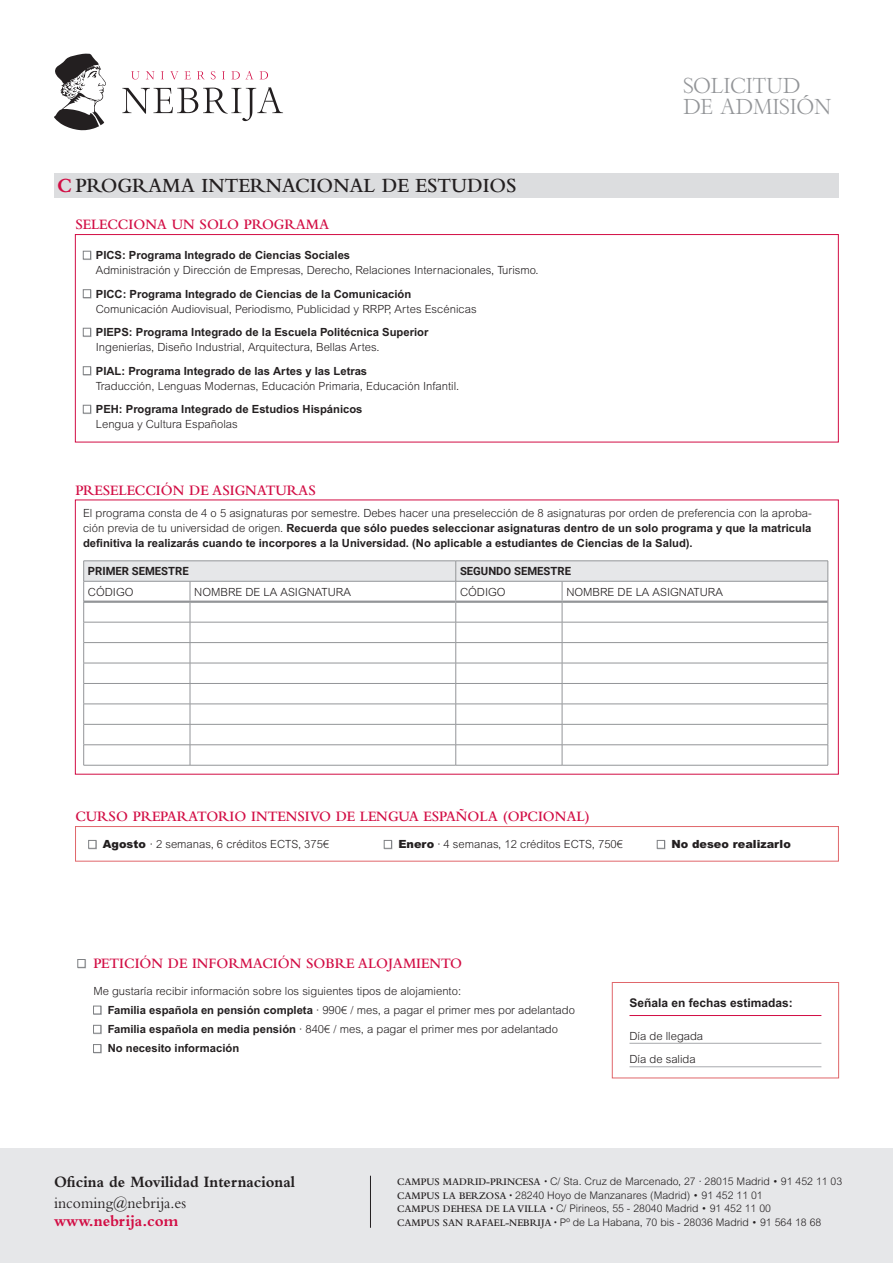
<style>
.page{position:relative;width:893px;height:1263px;background:#fff}
.page>*{position:absolute;margin:0;border:0;box-sizing:border-box;transform-origin:0 0}
.t1{font:600 21px "Bembo Std";color:#231f20;scale:.95 1}
.t2{font:20.85px/20.9px "Bembo Titling";color:#939598}
.t3{font:700 16.5px "Bembo Std";color:#231f20;scale:.93 1}
.t4{font:16.5px "Bembo Std";color:#231f20;scale:.95 1}
.t5{font:700 16.5px "Bembo Std";color:#d20d44;scale:.95 1}
.t6{font:600 15px "Bembo Std";color:#d20d44;scale:.95 1}
.t7{font:700 12px "Arial MT Pro";color:#231f20}
.t8{font:300 11.25px/19.2px "Arial MT Pro";color:#231f20}
.t9{font:700 11.25px/15px "Arial MT Pro";color:#231f20;text-align:justify}
.t10{font:700 11.25px "Roboto";color:#231f20}
.t11{font:900 11.25px "Arial MT Pro";color:#231f20}
.t12{font:300 10.5px/13.5px "Arial MT Pro";color:#231f20}
.s1{font-weight:700;color:#d20d44}
.s2{font-weight:300}
.s3{font-weight:900}
.s4{font-weight:700}
.s5{font-family:"Bembo Std";font-weight:600}
.s6{font-family:"Roboto"}
</style>
<div class="page">
<div style="left:0;top:1148px;width:893px;height:115px;background:#e6e7e9"></div>
<div style="left:54px;top:173px;width:785px;height:24px;background:#dcdddf"></div>
<div style="left:75px;top:234px;width:763px;height:208px;border:1px solid #d20d44"></div>
<div style="left:84px;top:251px;width:7px;height:9px;background:#9b9d9f"></div>
<div style="left:83px;top:251px;width:8px;height:8px;background:#fff;border:1px solid #808285"></div>
<div style="left:83px;top:289px;width:8px;height:9px;background:#fff;border:1px solid #808285"></div>
<div style="left:84px;top:328px;width:7px;height:9px;background:#9b9c9f"></div>
<div style="left:83px;top:328px;width:8px;height:8px;background:#fff;border:1px solid #808285"></div>
<div style="left:83px;top:366px;width:8px;height:9px;background:#fff;border:1px solid #808285"></div>
<div style="left:84px;top:405px;width:7px;height:9px;background:#9a9c9e"></div>
<div style="left:83px;top:405px;width:8px;height:8px;background:#fff;border:1px solid #808285"></div>
<hr style="left:84px;top:765px;width:106px;height:1px;background:#939598">
<hr style="left:190px;top:765px;width:266px;height:1px;background:#939598">
<hr style="left:456px;top:765px;width:106px;height:1px;background:#939598">
<hr style="left:562px;top:765px;width:266px;height:1px;background:#939598">
<svg style="left:83px;top:561px;width:746px;height:204px"></svg>
<hr style="left:84px;top:601px;width:106px;height:2px;background:#939598">
<hr style="left:190px;top:601px;width:266px;height:2px;background:#939598">
<hr style="left:456px;top:601px;width:106px;height:2px;background:#939598">
<hr style="left:562px;top:601px;width:266px;height:2px;background:#939598">
<svg style="left:89px;top:841px;width:8px;height:8px"></svg>
<div style="left:88px;top:840px;width:8px;height:8px;background:#fff;border:1px solid #808285"></div>
<div style="left:384px;top:841px;width:8px;height:8px;background:#8f9194"></div>
<div style="left:384px;top:840px;width:8px;height:8px;background:#fff;border:1px solid #808285"></div>
<div style="left:657px;top:841px;width:8px;height:8px;background:#8f9194"></div>
<div style="left:657px;top:840px;width:8px;height:8px;background:#fff;border:1px solid #808285"></div>
<div style="left:75px;top:826px;width:764px;height:35px;border:1px solid #e0676b"></div>
<hr style="left:629px;top:1015px;width:192px;height:1px;background:#d20d44">
<hr style="left:629px;top:1043px;width:192px;height:1px;background:#a8a9ad">
<hr style="left:629px;top:1066px;width:192px;height:1px;background:#a8a9ad">
<div style="left:612px;top:982px;width:227px;height:96px;border:1px solid #e0676b"></div>
<div style="left:93px;top:1006px;width:8px;height:8px;background:#fff;border:1px solid #808285"></div>
<div style="left:94px;top:1025px;width:7px;height:9px;background:#96989b"></div>
<div style="left:93px;top:1025px;width:8px;height:8px;background:#fff;border:1px solid #808285"></div>
<div style="left:94px;top:1045px;width:7px;height:8px;background:#848689"></div>
<div style="left:93px;top:1044px;width:8px;height:8px;background:#fff;border:1px solid #808285"></div>
<svg style="left:54px;top:54px;width:52px;height:77px"></svg>
<svg style="left:131px;top:71px;width:9px;height:8px"></svg>
<svg style="left:146px;top:71px;width:9px;height:8px"></svg>
<svg style="left:161px;top:71px;width:3px;height:8px"></svg>
<svg style="left:170px;top:71px;width:8px;height:8px"></svg>
<svg style="left:184px;top:71px;width:7px;height:8px"></svg>
<svg style="left:197px;top:71px;width:7px;height:8px"></svg>
<svg style="left:211px;top:71px;width:5px;height:8px"></svg>
<svg style="left:231px;top:71px;width:22px;height:8px"></svg>
<svg style="left:260px;top:71px;width:8px;height:8px"></svg>
<svg style="left:122px;top:87px;width:161px;height:34px"></svg>
<hr style="left:370px;top:1176px;width:1px;height:52px;background:#231f20">
<svg style="left:78px;top:960px;width:8px;height:8px"></svg>
<div style="left:78px;top:959px;width:7px;height:8px;background:#fff;border:1px solid #808285"></div>
<h1 class="t1" style="left:57px;top:173px;width:485px"><span class="s1">C</span> PROGRAMA INTERNACIONAL DE ESTUDIOS</h1>
<h3 class="t6" style="left:75px;top:216px;width:269px">SELECCIONA UN SOLO PROGRAMA</h3>
<p class="t9" style="left:96px;top:248px;width:256px">PICS: Programa Integrado de Ciencias Sociales</p>
<p class="t8" style="left:96px;top:261px;width:444px">Administración y Dirección de Empresas, Derecho, Relaciones Internacionales, Turismo.</p>
<p class="t9" style="left:96px;top:286px;width:317px">PICC: Programa Integrado de Ciencias de la Comunicación</p>
<p class="t8" style="left:96px;top:299px;width:382px">Comunicación Audiovisual, Periodismo, Publicidad y RRPP, Artes Escénicas</p>
<p class="t9" style="left:96px;top:325px;width:334px">PIEPS: Programa Integrado de la Escuela Politécnica Superior</p>
<p class="t8" style="left:96px;top:338px;width:285px">Ingenierías, Diseño Industrial, Arquitectura, Bellas Artes.</p>
<p class="t9" style="left:96px;top:363px;width:273px">PIAL: Programa Integrado de las Artes y las Letras</p>
<p class="t8" style="left:96px;top:376px;width:365px">Traducción, Lenguas Modernas, Educación Primaria, Educación Infantil.</p>
<p class="t9" style="left:96px;top:402px;width:268px">PEH: Programa Integrado de Estudios Hispánicos</p>
<p class="t8" style="left:96px;top:415px;width:143px">Lengua y Cultura Españolas</p>
<h2 class="t2" style="left:683px;top:75px;width:149px">SOLICITUD<br>DE ADMISIÓN</h2>
<h3 class="t6" style="left:75px;top:481px;width:255px">PRESELECCIÓN DE ASIGNATURAS</h3>
<p class="t9" style="left:83px;top:506px;width:730px"><span class="s2">El programa consta de 4 o 5 asignaturas por semestre. Debes hacer una preselección de 8 asignaturas por orden de preferencia con la aproba&shy;ción previa de tu universidad de origen.</span> Recuerda que sólo puedes seleccionar asignaturas dentro de un solo programa y que la matricula definitiva la realizarás cuando te incorpores a la Universidad. (No aplicable a estudiantes de Ciencias de la Salud).</p>
<p class="t10" style="left:88px;top:563px;width:102px">PRIMER SEMESTRE</p>
<p class="t10" style="left:460px;top:563px;width:112px">SEGUNDO SEMESTRE</p>
<p class="t8" style="left:88px;top:582px;width:47px">CÓDIGO</p>
<p class="t8" style="left:194px;top:582px;width:158px">NOMBRE DE LA ASIGNATURA</p>
<p class="t8" style="left:460px;top:582px;width:47px">CÓDIGO</p>
<p class="t8" style="left:566px;top:582px;width:158px">NOMBRE DE LA ASIGNATURA</p>
<h3 class="t6" style="left:75px;top:808px;width:543px">CURSO PREPARATORIO INTENSIVO DE LENGUA ESPAÑOLA (OPCIONAL)</h3>
<p class="t8" style="left:103px;top:835px;width:228px"><span class="s3">Agosto</span> · 2 semanas, 6 créditos ECTS, 375€</p>
<p class="t8" style="left:398px;top:835px;width:226px"><span class="s3">Enero</span> · 4 semanas, 12 créditos ECTS, 750€</p>
<p class="t11" style="left:671px;top:837px;width:121px">No deseo realizarlo</p>
<h3 class="t6" style="left:93px;top:955px;width:390px">PETICIÓN DE INFORMACIÓN SOBRE ALOJAMIENTO</h3>
<p class="t8" style="left:108px;top:981px;width:469px;text-indent:-14px">Me gustaría recibir información sobre los siguientes tipos de alojamiento:<br><span class="s4">Familia española en pensión completa</span> · 990€ / mes, a pagar el primer mes por adelantado <span class="s4">Familia española en media pensión</span> · 840€ / mes, a pagar el primer mes por adelantado <span class="s4">No necesito información</span></p>
<p class="t7" style="left:629px;top:995px;width:165px">Señala en fechas estimadas:</p>
<p class="t8" style="left:629px;top:1024px;width:75px;line-height:23.5px">Día de llegada<br>Día de salida</p>
<h3 class="t3" style="left:54px;top:1172px;width:261px">Oficina de Movilidad Internacional</h3>
<h3 class="t4" style="left:54px;top:1193px;width:141px">incoming@nebrija.es</h3>
<h3 class="t5" style="left:54px;top:1211px;width:133px">www.nebrija.com</h3>
<p class="t12" style="left:397px;top:1175px;width:447px"><span class="s5">CAMPUS MADRID-PRINCESA</span> <span class="s6">•</span> C/ Sta. Cruz de Marcenado, 27 · 28015 Madrid • 91 452 11 03<br><span class="s5">CAMPUS LA BERZOSA</span> <span class="s6">•</span> 28240 Hoyo de Manzanares (Madrid) • 91 452 11 01<br><span class="s5">CAMPUS DEHESA DE LA VILLA</span> <span class="s6">•</span> C/ Pirineos, 55 - 28040 Madrid • 91 452 11 00<br><span class="s5">CAMPUS SAN RAFAEL-NEBRIJA</span> <span class="s6">•</span> Pº de La Habana, 70 bis - 28036 Madrid • 91 564 18 68</p>
</div>
